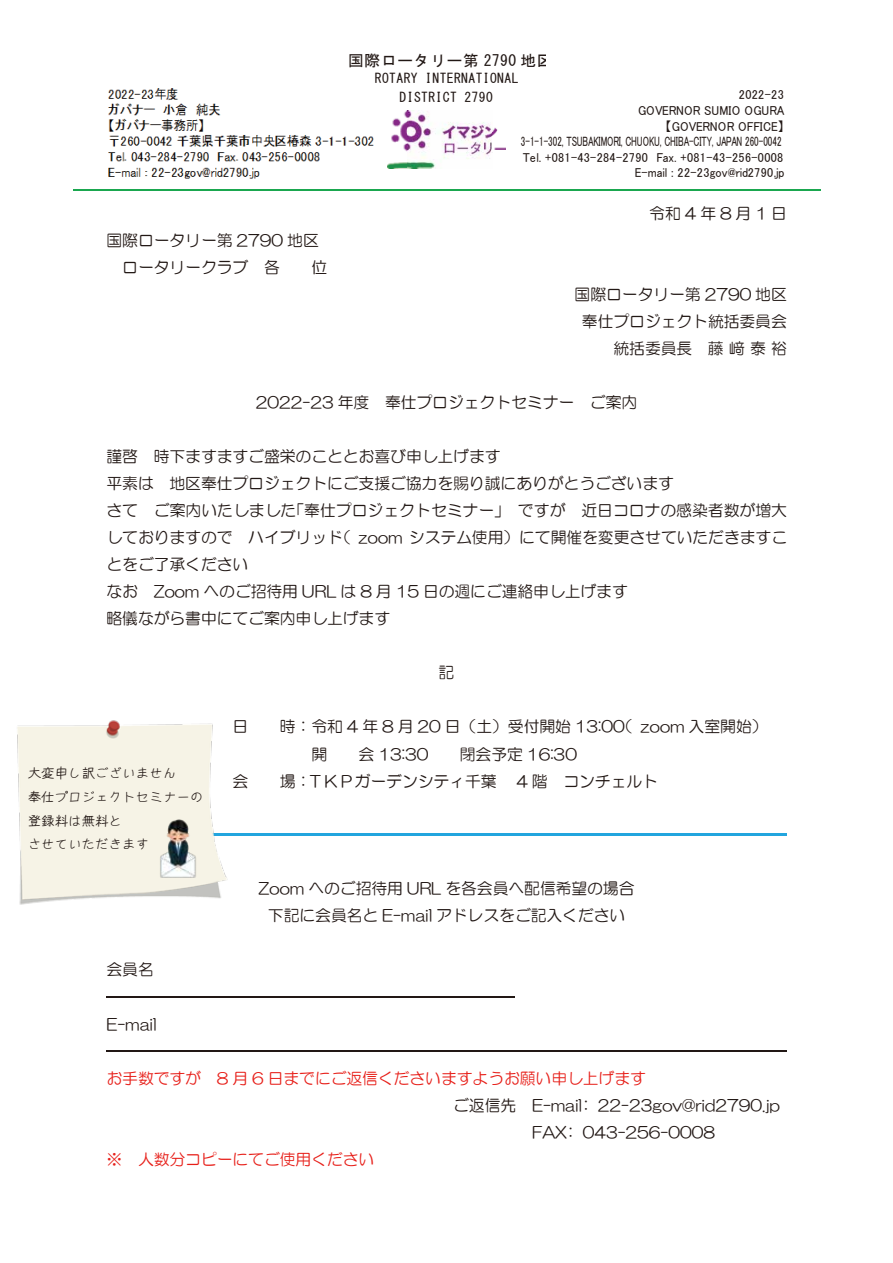
<style>
.page{position:relative;width:893px;height:1263px;background:#fff}
.page>*{position:absolute;margin:0;border:0;box-sizing:border-box;transform-origin:0 0}
.t1{font:15.9px/27px "HG Maru Gothic MPRO";color:#221815}
.t2{font:15.9px "HG Maru Gothic MPRO";color:#e71f19}
.t3{font:15.9px "HG Maru Gothic MPRO";letter-spacing:.245em;color:#221815}
.t4{font:15.45px "MS Gothic";letter-spacing:.05em;color:#221815}
.t5{font:13.5px "MS P Gothic";letter-spacing:-.01em;color:#221815;scale:.66 1}
.t6{font:13.5px/23.7px "C&G Inadouwa";color:#221815}
.t7{font:13.35px/18.6px "MS Gothic";letter-spacing:.03em;color:#221815;text-align:center}
.t8{font:13.05px/15.6px "MS P Gothic";letter-spacing:.02em;color:#221815;text-align:right;scale:.94 1}
</style>
<div class="page">
<img style="left:108px;top:88px;width:298px;height:91px">
<hr style="left:73px;top:189px;width:748px;height:2px;background:#1aa74f">
<div style="left:347px;top:51px;width:200px;height:55px;background:#fff"></div>
<img style="left:387px;top:111px;width:118px;height:57px">
<img style="left:493px;top:133px;width:12px;height:16px">
<hr style="left:106px;top:833px;width:681px;height:3px;background:#22a5de">
<hr style="left:106px;top:996px;width:409px;height:1px;background:#221815">
<hr style="left:106px;top:1050px;width:681px;height:1px;background:#221815">
<img style="left:17px;top:720px;width:211px;height:185px">
<img style="left:155px;top:819px;width:46px;height:59px">
<p class="t4" style="left:348px;top:53px;width:206px">国際ロータリー第 2790 地区</p>
<p class="t7" style="left:375px;top:69px;width:145px">ROTARY INTERNATIONAL<br>DISTRICT 2790</p>
<p class="t8" style="left:638px;top:87px;width:157px">2022-23<br>GOVERNOR SUMIO OGURA【GOVERNOR OFFICE】</p>
<p class="t8" style="left:523px;top:149px;width:280px">Tel. +081-43-284-2790 Fax. +081-43-256-0008<br>E-mail : 22-23gov@rid2790.jp</p>
<p class="t5" style="left:521px;top:135px;width:396px">3-1-1-302, TSUBAKIMORI, CHUOKU, CHIBA-CITY, JAPAN 260-0042</p>
<p class="t1" style="left:122px;top:227px;width:198px;text-indent:-16px">国際ロータリー第 2790 地区ロータリークラブ 各</p>
<p class="t1" style="left:311px;top:254px;width:17px">位</p>
<p class="t3" style="left:649px;top:206px;width:139px">令和4年8月1日</p>
<p class="t1" style="left:574px;top:281px;width:214px;text-align:right">国際ロータリー第 2790 地区奉仕プロジェクト統括委員会統括委員長 藤﨑泰裕</p>
<p class="t1" style="left:256px;top:389px;width:383px">2022-23 年度 奉仕プロジェクトセミナー ご案内</p>
<p class="t1" style="left:106px;top:443px;width:682px">謹啓 時下ますますご盛栄のこととお喜び申し上げます<br>平素は 地区奉仕プロジェクトにご支援ご協力を賜り誠にありがとうございます<br>さて ご案内いたしました「奉仕プロジェクトセミナー」ですが 近日コロナの感染者数が増大しておりますので ハイブリッド（ zoom システム使用）にて開催を変更させていただきますことをご了承ください<br>なお Zoom へのご招待用 URL は 8 月 15 日の週にご連絡申し上げます<br>略儀ながら書中にてご案内申し上げます</p>
<p class="t1" style="left:438px;top:659px;width:17px">記</p>
<p class="t6" style="left:28px;top:762px;width:177px">大変申し訳ございません<br>奉仕プロジェクトセミナーの登録料は無料と<br>させていただきます</p>
<p class="t1" style="left:106px;top:956px;width:49px">会員名</p>
<p class="t1" style="left:233px;top:713px;width:17px">日</p>
<p class="t1" style="left:311px;top:713px;width:458px;text-indent:-32px">時：令和 4 年 8 月 20 日（土）受付開始 13:00（ zoom 入室開始）開</p>
<p class="t1" style="left:359px;top:740px;width:71px">会 13:30</p>
<p class="t1" style="left:460px;top:740px;width:119px">閉会予定 16:30</p>
<p class="t1" style="left:233px;top:767px;width:17px">会</p>
<p class="t1" style="left:280px;top:767px;width:380px">場：ＴＫＰガーデンシティ千葉 4 階 コンチェルト</p>
<p class="t1" style="left:258px;top:875px;width:378px;text-align:center">Zoom へのご招待用 URL を各会員へ配信希望の場合下記に会員名と E-mail アドレスをご記入ください</p>
<p class="t1" style="left:106px;top:1010px;width:52px">E-mail</p>
<p class="t2" style="left:106px;top:1070px;width:541px">お手数ですが 8 月 6 日までにご返信くださいますようお願い申し上げます</p>
<p class="t1" style="left:532px;top:1091px;width:249px;text-indent:-79px">ご返信先 E-mai：l 22-23gov@rid2790.jp<br>FAX： 043-256-0008</p>
<p class="t2" style="left:106px;top:1151px;width:270px">※ 人数分コピーにてご使用ください</p>
</div>
